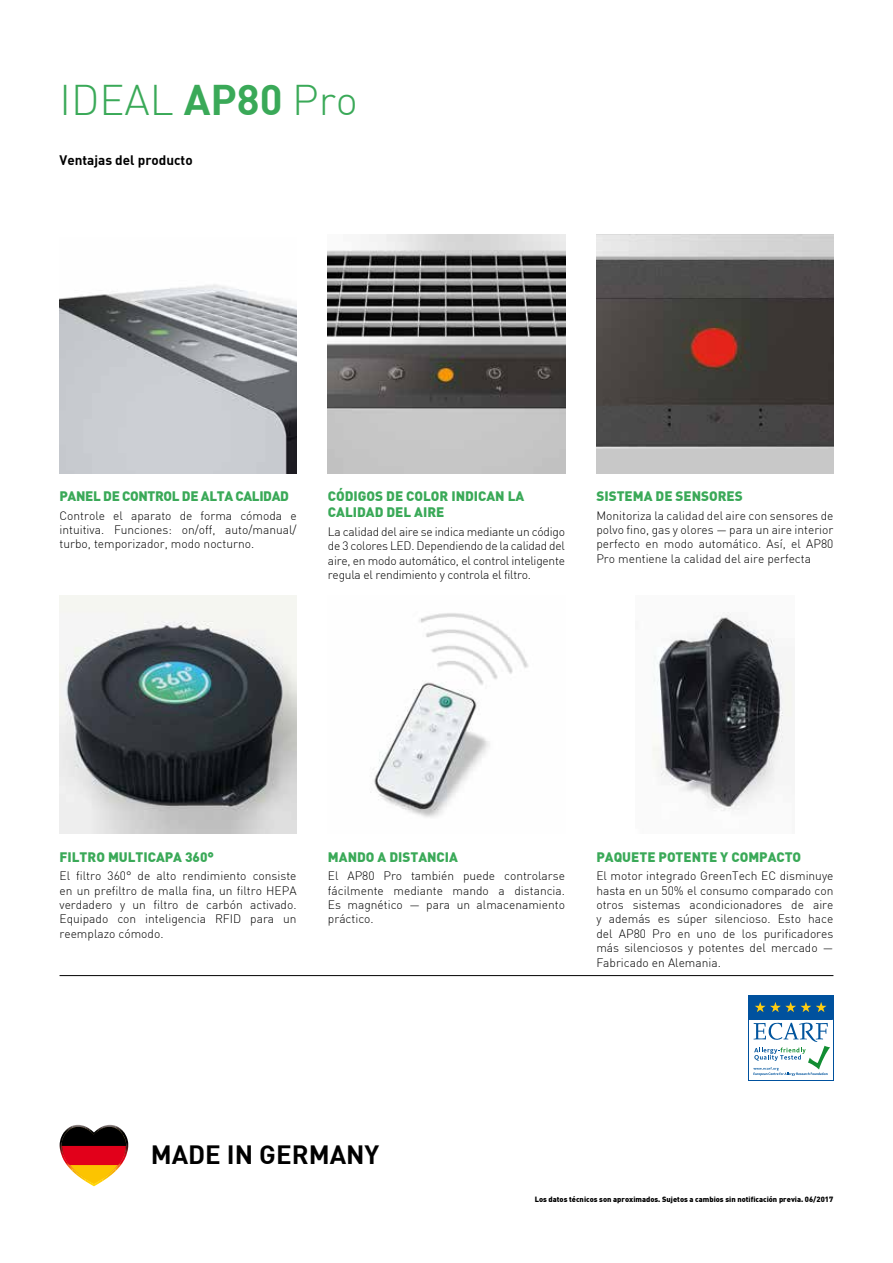
<style>
.page{position:relative;width:893px;height:1263px;background:#fff}
.page>*{position:absolute;margin:0;border:0;box-sizing:border-box;transform-origin:0 0}
.t1{font:300 42px "DIN";color:#3aa958}
.t2{font:25.95px "DIN Bold";color:#000}
.t3{font:900 13.5px/16.2px "DIN";color:#3aa958}
.t4{font:900 13.5px "DIN";letter-spacing:-.025em;color:#3aa958}
.t5{font:13.5px "DIN Bold";color:#000}
.t6{font:300 12px/14.4px "DIN";color:#000;text-align:justify}
.t7{font:900 7.5px "DIN";color:#000}
.s1{font-family:"DIN Bold";font-weight:400}
</style>
<div class="page">
<hr style="left:60px;top:975px;width:773px;height:1px;background:#000">
<img style="left:596px;top:235px;width:237px;height:238px">
<img style="left:328px;top:235px;width:237px;height:238px">
<img style="left:60px;top:284px;width:237px;height:189px">
<img style="left:60px;top:596px;width:237px;height:238px">
<img style="left:370px;top:613px;width:159px;height:205px">
<img style="left:652px;top:612px;width:141px;height:199px">
<img style="left:90px;top:1184px;width:8px;height:2px">
<img style="left:127px;top:1138px;width:1px;height:15px">
<svg style="left:60px;top:1124px;width:67px;height:60px"></svg>
<img style="left:61px;top:1127px;width:65px;height:38px">
<div style="left:748px;top:995px;width:85px;height:85px;background:#00519e"></div>
<div style="left:749px;top:1020px;width:83px;height:59px;background:#fff"></div>
<svg style="left:755px;top:1002px;width:71px;height:10px"></svg>
<svg style="left:753px;top:1022px;width:77px;height:54px"></svg>
<h1 class="t1" style="left:60px;top:74px;width:300px">Ideal <span class="s1">AP80</span> Pro</h1>
<p class="t5" style="left:60px;top:151px;width:135px">Ventajas del producto</p>
<p class="t4" style="left:60px;top:487px;width:231px">PANEL DE CONTROL DE ALTA CALIDAD</p>
<p class="t6" style="left:60px;top:508px;width:239px">Controle el aparato de forma cómoda e intuitiva. Funciones: on/off, auto/manual/ turbo, temporizador, modo nocturno.</p>
<p class="t3" style="left:328px;top:487px;width:198px">CÓDIGOS DE COLOR INDICAN LA<br>CALIDAD DEL AIRE</p>
<p class="t6" style="left:328px;top:524px;width:239px">La calidad del aire se indica mediante un código de 3 colores LED. Dependiendo de la calidad del aire, en modo automático, el control inteligente regula el rendimiento y controla el filtro.</p>
<p class="t3" style="left:596px;top:487px;width:147px">SISTEMA DE SENSORES</p>
<p class="t6" style="left:596px;top:508px;width:239px">Monitoriza la calidad del aire con sensores de polvo fino, gas y olores — para un aire interior perfecto en modo automático. Así, el AP80<br>Pro mentiene la calidad del aire perfecta</p>
<p class="t3" style="left:60px;top:848px;width:156px">FILTRO MULTICAPA 360°</p>
<p class="t6" style="left:60px;top:868px;width:239px">El filtro 360° de alto rendimiento consiste en un prefiltro de malla fina, un filtro HEPA verdadero y un filtro de carbón activado.<br>Equipado con inteligencia RFID para un reemplazo cómodo.</p>
<p class="t3" style="left:328px;top:848px;width:132px">MANDO A DISTANCIA</p>
<p class="t6" style="left:328px;top:868px;width:239px">El AP80 Pro también puede controlarse fácilmente mediante mando a distancia.<br>Es magnético — para un almacenamiento práctico.</p>
<p class="t3" style="left:596px;top:848px;width:206px">PAQUETE POTENTE Y COMPACTO</p>
<p class="t6" style="left:596px;top:868px;width:239px">El motor integrado GreenTech EC disminuye hasta en un 50% el consumo comparado con otros sistemas acondicionadores de aire y además es súper silencioso. Esto hace del AP80 Pro en uno de los purificadores más silenciosos y potentes del mercado — Fabricado en Alemania.</p>
<h2 class="t2" style="left:151px;top:1138px;width:230px">MADE IN GERMANY</h2>
<p class="t7" style="left:535px;top:1194px;width:300px">LOS DATOS TÉCNICOS SON APROXIMADOS. SUJETOS A CAMBIOS SIN NOTIFICACIÓN PREVIA. 06/2017</p>
</div>
